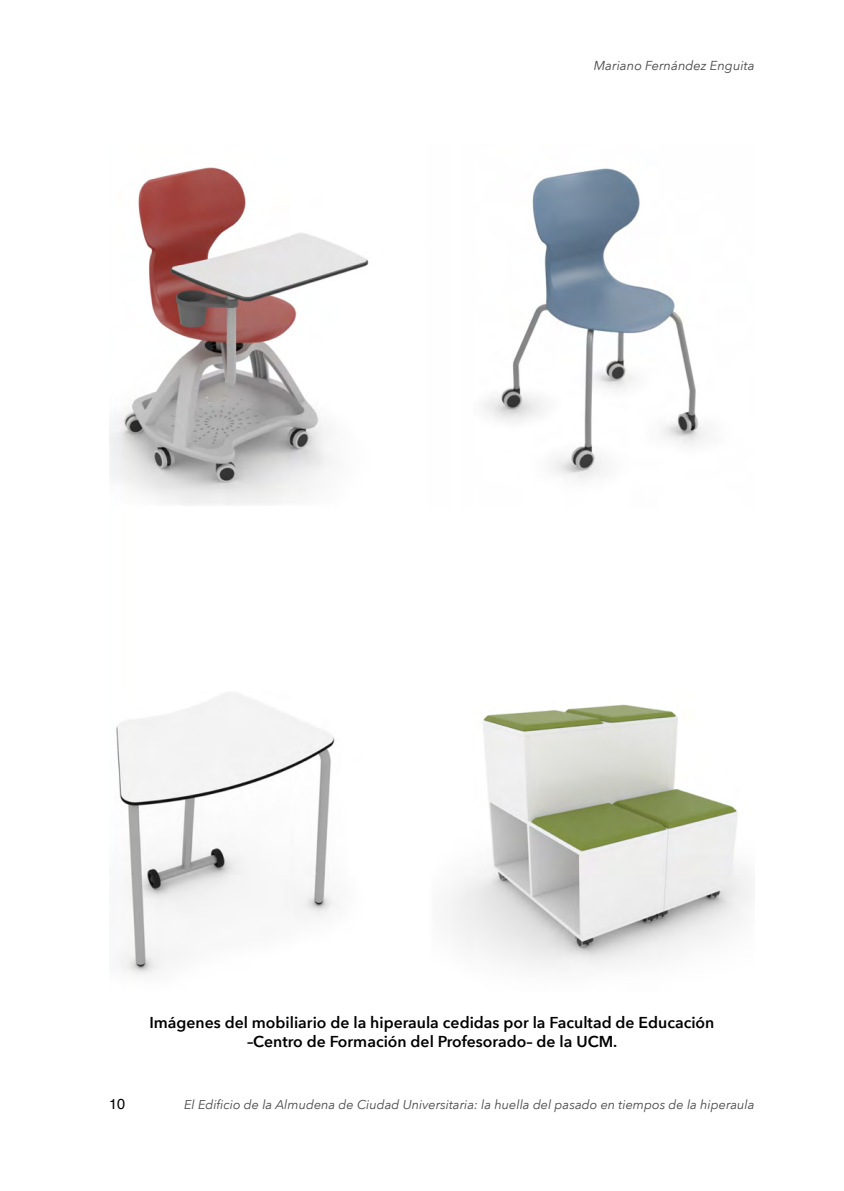
<style>
.page{position:relative;width:844px;height:1191px;background:#fff}
.page>*{position:absolute;margin:0;border:0;box-sizing:border-box;transform-origin:0 0}
.t1{font:600 15.75px/18.9px "Avenir Next";color:#000;text-align:center}
.t2{font:14.53px "Helvetica";color:#000}
.t3{font:italic 12.95px "Avenir Next";color:#474747}
.t4{font:italic 12.78px "Avenir Next";color:#474747}
</style>
<div class="page">
<img style="left:109px;top:167px;width:643px;height:809px">
<p class="t3" style="left:593px;top:54px;width:162px">Mariano Fernández Enguita</p>
<p class="t2" style="left:109px;top:1092px;width:18px">10</p>
<p class="t1" style="left:149px;top:1012px;width:566px">Imágenes del mobiliario de la hiperaula cedidas por la Facultad de Educación –Centro de Formación del Profesorado– de la UCM.</p>
<p class="t4" style="left:184px;top:1094px;width:571px">El Edificio de la Almudena de Ciudad Universitaria: la huella del pasado en tiempos de la hiperaula</p>
</div>
